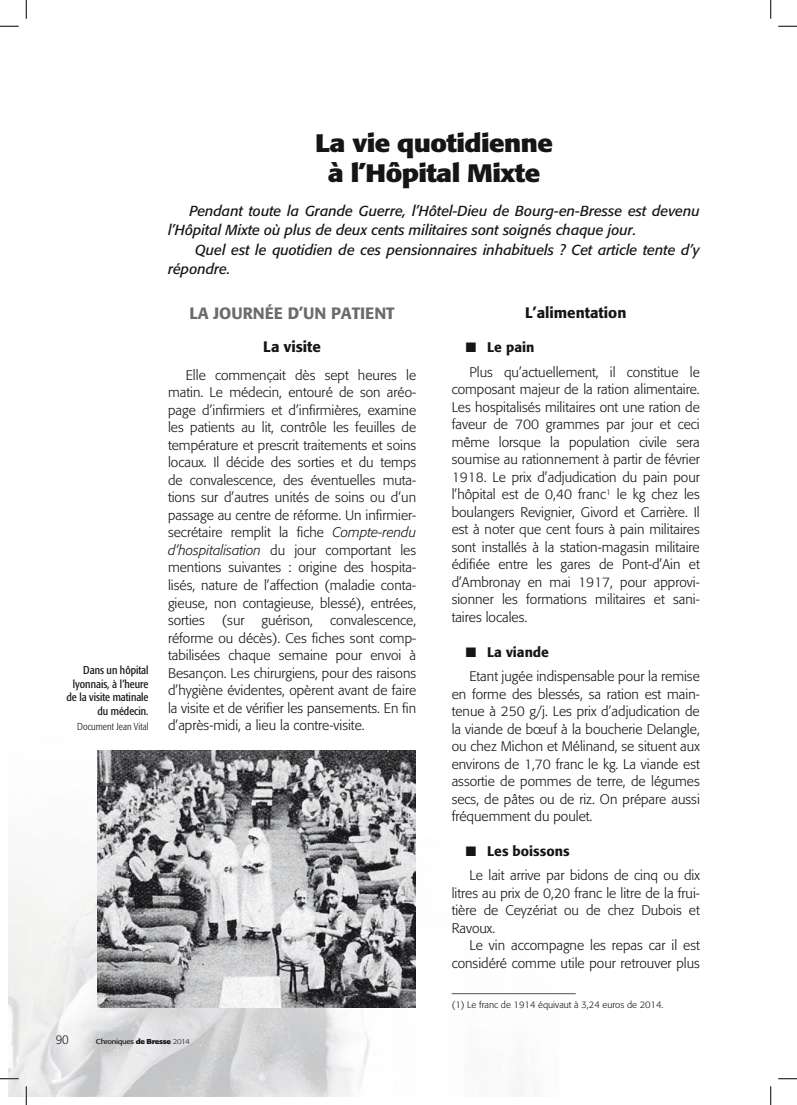
<style>
.page{position:relative;width:797px;height:1105px;background:#fff}
.page>*{position:absolute;margin:0;border:0;box-sizing:border-box;transform-origin:0 0}
.t1{font:700 25px/30px "Formata";letter-spacing:-.02em;color:#151518;text-align:center;scale:1.1 1}
.t2{font:500 16.25px "Formata";color:#6a6b6d}
.t3{font:500 15px "Formata";color:#151518}
.t4{font:italic 14.38px/19.4px "Formata";color:#151518}
.t5{font:300 13.75px/17.5px "Formata";color:#151518;text-align:justify}
.t6{font:300 12.5px "Formata";color:#151518;scale:.9 1}
.t7{font:condensed 11.25px/13.5px "Formata";color:#151518;text-align:right}
.t8{font:300 condensed 10px "Formata";color:#151518}
.t9{font:300 9.38px "Formata";color:#151518}
.t10{font:7px "Formata";letter-spacing:-.04em;color:#151518;scale:1.14 1}
.s1{font-style:italic}
.s2{font-weight:500}
.s3{font-weight:700}
.s4{font-weight:300}
</style>
<div class="page">
<img style="left:9px;top:750px;width:567px;height:346px">
<hr style="left:451px;top:993px;width:124px;height:1px;background:#505153">
<img style="left:98px;top:750px;width:317px;height:258px">
<svg style="left:0;top:25px;width:19px;height:2px"></svg>
<svg style="left:778px;top:25px;width:19px;height:2px"></svg>
<svg style="left:0;top:1078px;width:19px;height:1px"></svg>
<svg style="left:778px;top:1078px;width:19px;height:1px"></svg>
<svg style="left:25px;top:0;width:2px;height:19px"></svg>
<svg style="left:25px;top:1086px;width:2px;height:19px"></svg>
<svg style="left:770px;top:0;width:1px;height:19px"></svg>
<svg style="left:770px;top:1086px;width:1px;height:19px"></svg>
<p class="t7" style="left:67px;top:664px;width:83px">Dans un hôpital lyonnais, à l’heure de la visite matinale du médecin.</p>
<p class="t8" style="left:77px;top:721px;width:73px">Document Jean Vital</p>
<h1 class="t1" style="left:315px;top:128px;width:218px">La vie quotidienne à l’Hôpital Mixte</h1>
<p class="t4" style="left:168px;top:201px;width:533px;text-indent:21px">Pendant toute la Grande Guerre, l’Hôtel-Dieu de Bourg-en-Bresse est devenu l’Hôpital Mixte où plus de deux cents militaires sont soignés chaque jour.</p>
<p class="t4" style="left:168px;top:240px;width:533px;text-indent:27px">Quel est le quotidien de ces pensionnaires inhabituels ? Cet article tente d’y répondre.</p>
<p class="t2" style="left:189px;top:303px;width:207px">LA JOURNÉE D’UN PATIENT</p>
<p class="t3" style="left:263px;top:337px;width:59px">La visite</p>
<p class="t5" style="left:168px;top:366px;width:250px;text-indent:18px">Elle commençait dès sept heures le matin. Le médecin, entouré de son aréo&shy;page d’infirmiers et d’infirmières, examine les patients au lit, contrôle les feuilles de température et prescrit traitements et soins locaux. Il décide des sorties et du temps de convalescence, des éventuelles muta&shy;tions sur d’autres unités de soins ou d’un passage au centre de réforme. Un infirmier&shy;secrétaire remplit la fiche <span class="s1">Compte-rendu d’hospitalisation</span> du jour comportant les mentions suivantes : origine des hospita&shy;lisés, nature de l’affection (maladie conta&shy;gieuse, non contagieuse, blessé), entrées, sorties (sur guérison, convalescence, réforme ou décès). Ces fiches sont comp&shy;tabilisées chaque semaine pour envoi à Besançon. Les chirurgiens, pour des raisons d’hygiène évidentes, opèrent avant de faire la visite et de vérifier les pansements. En fin d’après-midi, a lieu la contre-visite.</p>
<p class="t3" style="left:525px;top:303px;width:103px">L’alimentation</p>
<p class="t5" style="left:466px;top:335px;width:235px;line-height:24.6px">■ <span class="s2">Le pain<br></span>Plus qu’actuellement, il constitue le</p>
<p class="t5" style="left:451px;top:381px;width:250px">composant majeur de la ration alimentaire.<br>Les hospitalisés militaires ont une ration de faveur de 700 grammes par jour et ceci même lorsque la population civile sera soumise au rationnement à partir de février 1918. Le prix d’adjudication du pain pour l’hôpital est de 0,40 franc<sup>1</sup> le kg chez les boulangers Revignier, Givord et Carrière. Il est à noter que cent fours à pain militaires sont installés à la station-magasin militaire édifiée entre les gares de Pont-d’Ain et d’Ambronay en mai 1917, pour approvi&shy;sionner les formations militaires et sani&shy;taires locales.</p>
<p class="t5" style="left:466px;top:639px;width:235px;line-height:24.6px">■ <span class="s2">La viande<br></span>Etant jugée indispensable pour la remise</p>
<p class="t5" style="left:451px;top:685px;width:250px">en forme des blessés, sa ration est main&shy;tenue à 250 g/j. Les prix d’adjudication de la viande de bœuf à la boucherie Delangle, ou chez Michon et Mélinand, se situent aux environs de 1,70 franc le kg. La viande est assortie de pommes de terre, de légumes secs, de pâtes ou de riz. On prépare aussi fréquemment du poulet.</p>
<p class="t5" style="left:466px;top:839px;width:235px;line-height:24.6px">■ <span class="s2">Les boissons<br></span>Le lait arrive par bidons de cinq ou dix</p>
<p class="t5" style="left:451px;top:884px;width:250px">litres au prix de 0,20 franc le litre de la frui&shy;tière de Ceyzériat ou de chez Dubois et Ravoux.</p>
<p class="t5" style="left:451px;top:937px;width:250px;text-align:right">Le vin accompagne les repas car il est considéré comme utile pour retrouver plus</p>
<p class="t9" style="left:451px;top:999px;width:213px">(1) Le franc de 1914 équivaut à 3,24 euros de 2014.</p>
<p class="t6" style="left:56px;top:1032px;width:16px">90</p>
<p class="t10" style="left:96px;top:1037px;width:84px">Chroniques <span class="s3">de Bresse</span> <span class="s4">2014</span></p>
</div>
